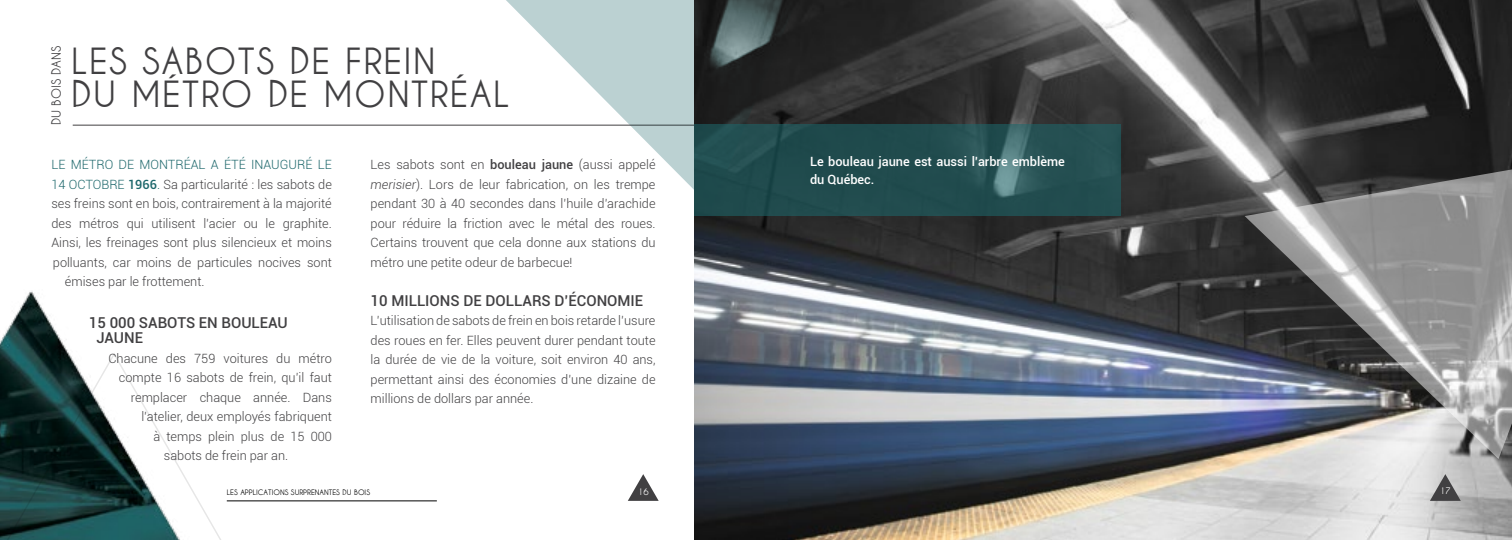
<style>
.page{position:relative;width:1512px;height:540px;background:#fff}
.page>*{position:absolute;margin:0;border:0;box-sizing:border-box;transform-origin:0 0}
.t1{font:700 36px/33px "Caviar Dreams";letter-spacing:.04em;color:#414042}
.t2{font:500 15px/15px "Roboto";color:#414042}
.t3{font:300 12.75px/19.5px "Roboto";color:#414042;text-align:justify}
.t4{font:500 12.75px/18px "Roboto";color:#fff}
.t5{font:300 12.75px "Roboto";color:#1d676b}
.t6{font:700 12.6px "Caviar Dreams";color:#414042}
.t7{font:700 9px "Caviar Dreams";color:#fff}
.t8{font:700 7.5px "Caviar Dreams";color:#000}
.s1{color:#1d676b}
.s2{font-weight:500;color:#1d676b}
.s3{font-weight:500}
.s4{font-style:italic}
</style>
<div class="page">
<hr style="left:73px;top:125px;width:683px;height:1px;background:#414042">
<img style="left:694px;top:0;width:818px;height:540px">
<img style="left:0;top:291px;width:68px;height:60px">
<svg style="left:469px;top:0;width:365px;height:190px"></svg>
<svg style="left:1245px;top:151px;width:267px;height:308px;background:#818284"></svg>
<hr style="left:227px;top:501px;width:210px;height:1px;background:#000">
<svg style="left:0;top:351px;width:235px;height:189px"></svg>
<svg style="left:694px;top:125px;width:426px;height:91px;background:#244f51"></svg>
<svg style="left:1430px;top:474px;width:31px;height:27px"></svg>
<svg style="left:628px;top:474px;width:31px;height:27px"></svg>
<p class="t6" style="left:49px;top:125px;width:81px;rotate:-90deg">DU BOIS DANS</p>
<h1 class="t1" style="left:71px;top:43px;width:436px">LES SABOTS DE FREI N<br>DU MÉTRO DE MONTRÉAL</h1>
<p class="t5" style="left:51px;top:156px;width:274px">Le métro de Montréal a été inauguré le</p>
<p class="t3" style="left:51px;top:174px;width:282px"><span class="s1">14 octobre</span> <span class="s2">1966</span><span class="s1">.</span> Sa particularité : les sabots de</p>
<p class="t3" style="left:51px;top:193px;width:282px">ses freins sont en bois, contrairement à la majorité</p>
<p class="t3" style="left:51px;top:213px;width:282px">des métros qui utilisent l’acier ou le graphite.</p>
<p class="t3" style="left:51px;top:232px;width:282px">Ainsi, les freinages sont plus silencieux et moins</p>
<p class="t3" style="left:53px;top:252px;width:281px">polluants, car moins de particules nocives sont</p>
<p class="t3" style="left:65px;top:271px;width:141px">émises par le frottement.</p>
<p class="t2" style="left:96px;top:315px;width:193px;text-indent:-7px">15 000 sabots en bouleau jaune</p>
<p class="t3" style="left:108px;top:348px;width:225px">Chacune des 759 voitures du métro</p>
<p class="t3" style="left:119px;top:367px;width:215px">compte 16 sabots de frein, qu’il faut</p>
<p class="t3" style="left:131px;top:387px;width:203px">remplacer chaque année. Dans</p>
<p class="t3" style="left:141px;top:406px;width:192px">l’atelier, deux employés fabriquent</p>
<p class="t3" style="left:153px;top:426px;width:180px">à temps plein plus de 15 000</p>
<p class="t3" style="left:164px;top:445px;width:126px">sabots de frein par an.</p>
<p class="t3" style="left:371px;top:154px;width:286px">Les sabots sont en <span class="s3">bouleau jaune</span> (aussi appelé <span class="s4">merisier</span>). Lors de leur fabrication, on les trempe pendant 30 à 40 secondes dans l’huile d’arachide pour réduire la friction avec le métal des roues.<br>Certains trouvent que cela donne aux stations du métro une petite odeur de barbecue!</p>
<p class="t2" style="left:371px;top:292px;width:274px">10 millions de dollars d’économie</p>
<p class="t3" style="left:371px;top:310px;width:286px">L’utilisation de sabots de frein en bois retarde l’usure des roues en fer. Elles peuvent durer pendant toute la durée de vie de la voiture, soit environ 40 ans, permettant ainsi des économies d’une dizaine de millions de dollars par année.</p>
<p class="t4" style="left:810px;top:152px;width:256px">Le bouleau jaune est aussi l’arbre emblème du Québec.</p>
<p class="t8" style="left:227px;top:488px;width:53px">LES APPLICATIONS</p>
<p class="t8" style="left:291px;top:488px;width:30px">SU RPRENAN</p>
<p class="t8" style="left:329px;top:488px;width:42px">TES DU BOIS</p>
<p class="t7" style="left:638px;top:487px;width:13px">16</p>
<p class="t7" style="left:1440px;top:485px;width:13px">17</p>
</div>
